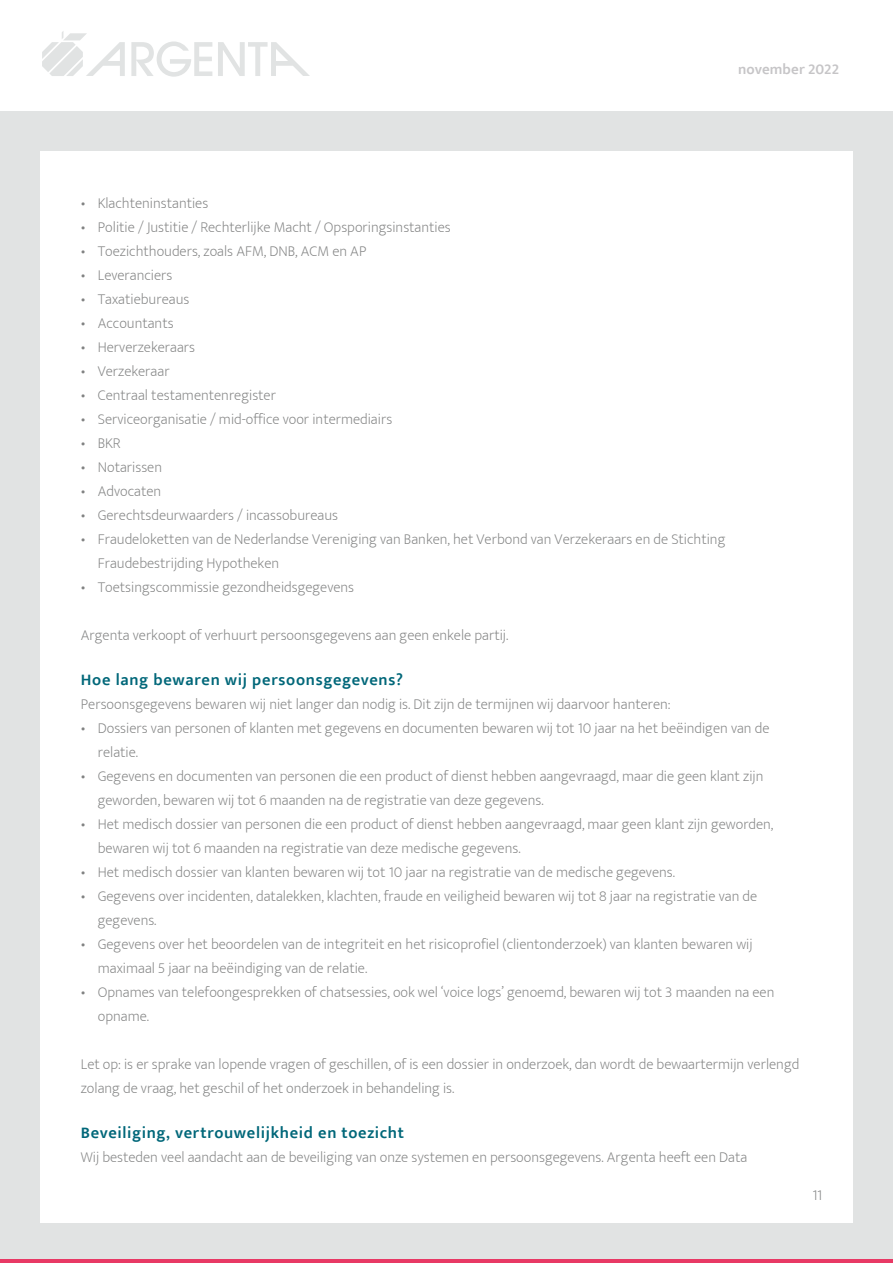
<style>
.page{position:relative;width:893px;height:1263px;background:#e1e3e3}
.page>*{position:absolute;margin:0;border:0;box-sizing:border-box;transform-origin:0 0}
.t1{font:600 16.5px "Ek Mukta";letter-spacing:.04em;color:#006779}
.t2{font:200 15px/24px "Ek Mukta";color:#818282}
.t3{font:600 15px "Ek Mukta";letter-spacing:.005em;color:#c6c5c7}
</style>
<div class="page">
<div style="left:40px;top:151px;width:813px;height:1071px;background:#fff"></div>
<hr style="left:0;top:1260px;width:893px;height:3px;background:#e83965">
<div style="left:0;top:0;width:893px;height:111px;background:#fff"></div>
<svg style="left:131px;top:41px;width:81px;height:36px"></svg>
<svg style="left:218px;top:42px;width:92px;height:34px"></svg>
<svg style="left:42px;top:31px;width:83px;height:45px"></svg>
<p class="t3" style="left:738px;top:60px;width:102px">november 2022</p>
<p class="t2" style="left:81px;top:192px;width:129px">• Klachteninstanties</p>
<p class="t2" style="left:81px;top:216px;width:371px">• Politie / Justitie / Rechterlijke Macht / Opsporingsinstanties</p>
<p class="t2" style="left:81px;top:240px;width:287px">• Toezichthouders, zoals AFM, DNB, ACM en AP</p>
<p class="t2" style="left:81px;top:264px;width:93px">• Leveranciers</p>
<p class="t2" style="left:81px;top:288px;width:110px">• Taxatiebureaus</p>
<p class="t2" style="left:81px;top:312px;width:94px">• Accountants</p>
<p class="t2" style="left:81px;top:336px;width:116px">• Herverzekeraars</p>
<p class="t2" style="left:81px;top:360px;width:90px">• Verzekeraar</p>
<p class="t2" style="left:81px;top:384px;width:197px">• Centraal testamentenregister</p>
<p class="t2" style="left:81px;top:408px;width:313px">• Serviceorganisatie / mid-office voor intermediairs</p>
<p class="t2" style="left:81px;top:432px;width:41px">• BKR</p>
<p class="t2" style="left:81px;top:456px;width:83px">• Notarissen</p>
<p class="t2" style="left:81px;top:480px;width:82px">• Advocaten</p>
<p class="t2" style="left:81px;top:504px;width:259px">• Gerechtsdeurwaarders / incassobureaus</p>
<p class="t2" style="left:98px;top:528px;width:629px;text-indent:-17px">• Fraudeloketten van de Nederlandse Vereniging van Banken, het Verbond van Verzekeraars en de Stichting<br>Fraudebestrijding Hypotheken</p>
<p class="t2" style="left:81px;top:576px;width:275px">• Toetsingscommissie gezondheidsgegevens</p>
<p class="t2" style="left:81px;top:624px;width:429px">Argenta verkoopt of verhuurt persoonsgegevens aan geen enkele partij.</p>
<p class="t1" style="left:81px;top:670px;width:324px">Hoe lang bewaren wij persoonsgegevens?</p>
<p class="t2" style="left:81px;top:693px;width:591px">Persoonsgegevens bewaren wij niet langer dan nodig is. Dit zijn de termijnen wij daarvoor hanteren:</p>
<p class="t2" style="left:98px;top:717px;width:673px;text-indent:-17px">• Dossiers van personen of klanten met gegevens en documenten bewaren wij tot 10 jaar na het beëindigen van de relatie.</p>
<p class="t2" style="left:98px;top:765px;width:667px;text-indent:-17px">• Gegevens en documenten van personen die een product of dienst hebben aangevraagd, maar die geen klant zijn geworden, bewaren wij tot 6 maanden na de registratie van deze gegevens.</p>
<p class="t2" style="left:98px;top:813px;width:677px;text-indent:-17px">• Het medisch dossier van personen die een product of dienst hebben aangevraagd, maar geen klant zijn geworden, bewaren wij tot 6 maanden na registratie van deze medische gegevens.</p>
<p class="t2" style="left:81px;top:861px;width:596px">• Het medisch dossier van klanten bewaren wij tot 10 jaar na registratie van de medische gegevens.</p>
<p class="t2" style="left:98px;top:885px;width:661px;text-indent:-17px">• Gegevens over incidenten, datalekken, klachten, fraude en veiligheid bewaren wij tot 8 jaar na registratie van de gegevens.</p>
<p class="t2" style="left:98px;top:933px;width:656px;text-indent:-17px">• Gegevens over het beoordelen van de integriteit en het risicoprofiel (clientonderzoek) van klanten bewaren wij maximaal 5 jaar na beëindiging van de relatie.</p>
<p class="t2" style="left:98px;top:981px;width:678px;text-indent:-17px">• Opnames van telefoongesprekken of chatsessies, ook wel ‘voice logs’ genoemd, bewaren wij tot 3 maanden na een opname.</p>
<p class="t2" style="left:81px;top:1053px;width:720px">Let op: is er sprake van lopende vragen of geschillen, of is een dossier in onderzoek, dan wordt de bewaartermijn verlengd zolang de vraag, het geschil of het onderzoek in behandeling is.</p>
<p class="t1" style="left:81px;top:1123px;width:325px">Beveiliging, vertrouwelijkheid en toezicht</p>
<p class="t2" style="left:81px;top:1146px;width:668px">Wij besteden veel aandacht aan de beveiliging van onze systemen en persoonsgegevens. Argenta heeft een Data</p>
<p class="t2" style="left:812px;top:1183px;width:11px">11</p>
</div>
